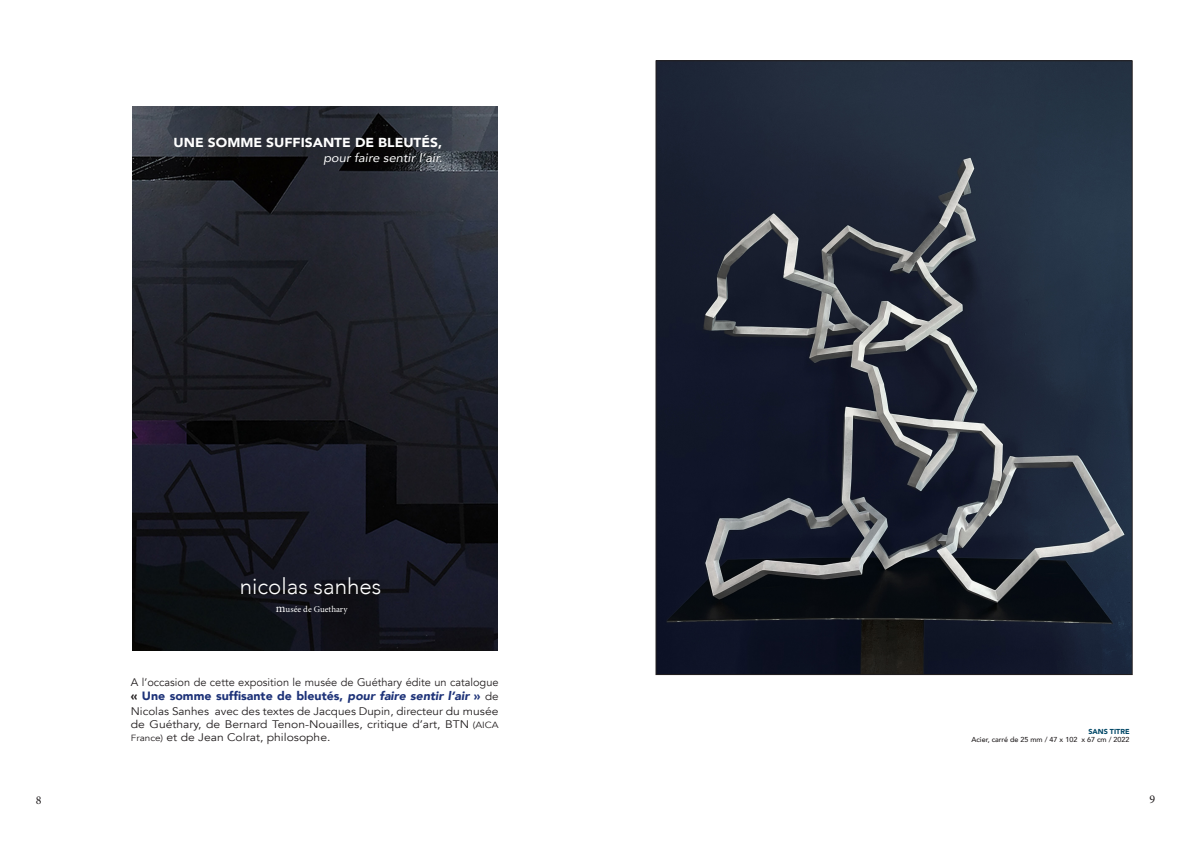
<style>
.page{position:relative;width:1191px;height:842px;background:#fff}
.page>*{position:absolute;margin:0;border:0;box-sizing:border-box;transform-origin:0 0}
.t1{font:300 22.3px "Avenir";color:#fff}
.t2{font:900 13px "Avenir";color:#fff;scale:1.06 1}
.t3{font:italic 12.2px "Avenir";color:#fff;scale:1.06 1}
.t4{font:900 12px "Avenir";color:#1d3278}
.t5{font:12px "Minion Pro";color:#231f20}
.t6{font:11px/13.2px "Avenir";color:#231f20;text-align:justify;scale:1.06 1}
.t7{font:11px "Avenir";color:#231f20}
.t8{font:8.9px "Minion Pro";color:#fff}
.t9{font:500 7.2px "Avenir";color:#231f20}
.t10{font:900 7.2px "Avenir";color:#004766}
.s1{font-size:11.9px}
.s2{color:#231f20}
.s3{font-style:italic}
.s4{font-weight:400;font-size:11px;color:#231f20}
.s5{font-size:9px}
</style>
<div class="page">
<img style="left:132px;top:106px;width:365px;height:545px">
<img style="left:658px;top:63px;width:472px;height:610px">
<p class="t2" style="left:174px;top:131px;width:255px">UNE SOMME SUFFISANTE DE BLEUTÉS,</p>
<p class="t3" style="left:323px;top:150px;width:114px">pour faire sentir l’air.</p>
<p class="t1" style="left:240px;top:573px;width:143px">nicolas sanhes</p>
<p class="t8" style="left:276px;top:603px;width:73px"><span class="s1">m</span>usée de Guethary</p>
<p class="t7" style="left:131px;top:675px;width:369px">A l’occasion de cette exposition le musée de Guéthary édite un catalogue</p>
<p class="t4" style="left:131px;top:686px;width:369px"><span class="s2">«</span> Une somme suffisante de bleutés, <span class="s3">pour faire sentir l’air</span> » <span class="s4">de</span></p>
<p class="t6" style="left:131px;top:704px;width:348px">Nicolas Sanhes avec des textes de Jacques Dupin, directeur du musée de Guéthary, de Bernard Tenon-Nouailles, critique d’art, BTN <span class="s5">(AICA France)</span> et de Jean Colrat, philosophe.</p>
<p class="t10" style="left:1088px;top:725px;width:43px">SANS TITRE</p>
<p class="t9" style="left:971px;top:733px;width:160px">Acier, carré de 25 mm / 47 x 102 x 67 cm / 2022</p>
<p class="t5" style="left:36px;top:792px;width:7px">8</p>
<p class="t5" style="left:1149px;top:792px;width:7px">9</p>
</div>
